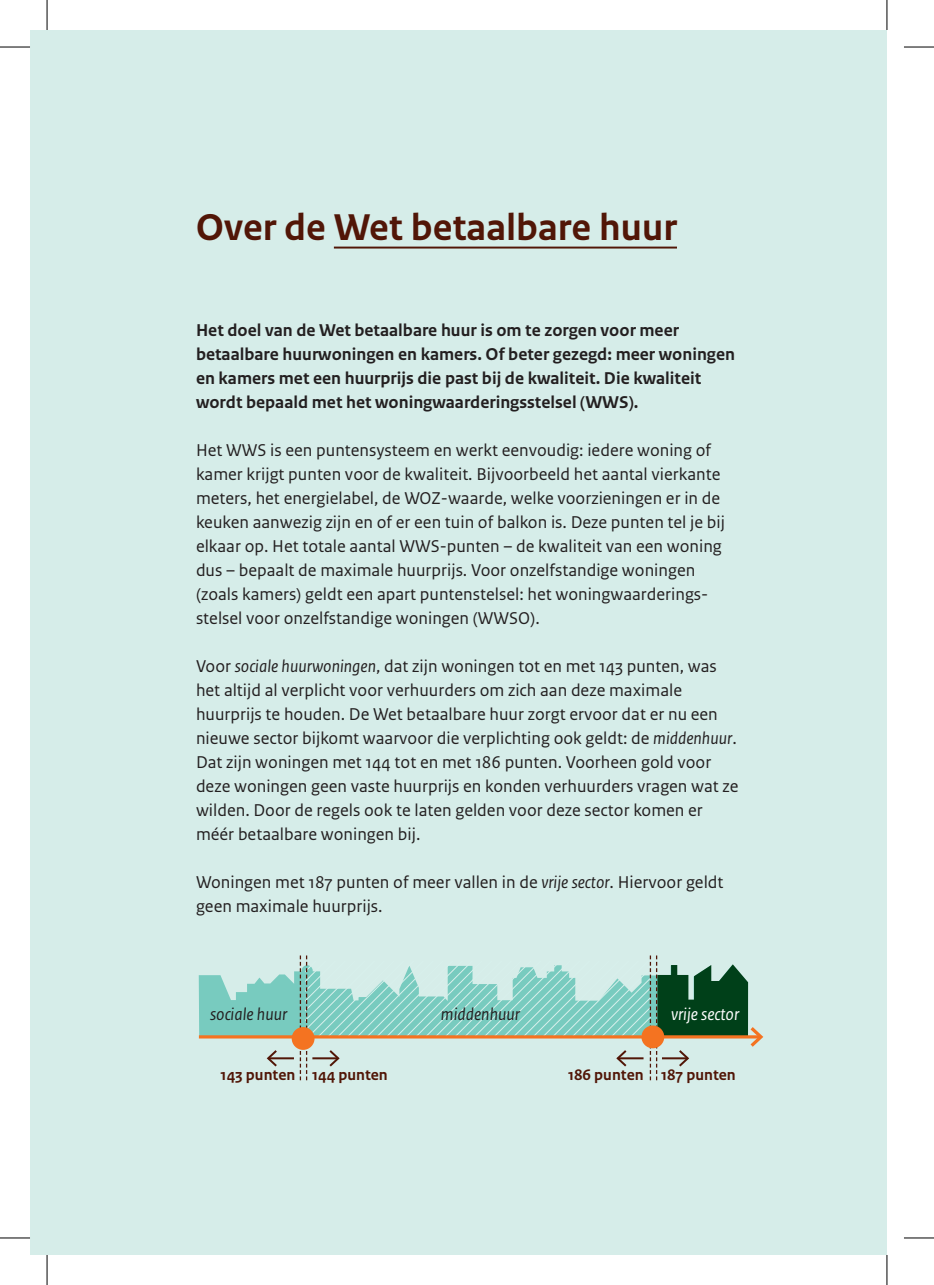
<style>
.page{position:relative;width:934px;height:1285px;background:#fff}
.page>*{position:absolute;margin:0;border:0;box-sizing:border-box;transform-origin:0 0}
.P_10_RO_Broodtekst_Sans_Groot{font:700 39.2px "Rijksoverheid Sans Text";color:#511607}
.P_10_RO_Broodtekst_Sans_Groot-2{font:18px/24px "Rijksoverheid Sans Text";color:#231f20}
.P_10_RO_Broodtekst_Sans_Groot-3{font:700 18px/24px "Rijksoverheid Sans Text";color:#231f20}
.P_10_RO_Broodtekst_Sans{font:italic 18px "Rijksoverheid Sans Text";color:#231f20}
.P_10_RO_Broodtekst_Sans-2{font:italic 18px "Rijksoverheid Sans Text";color:#fff}
.t1{font:700 16px "Rijksoverheid Sans Text";color:#511607}
.s1{font-style:italic}
</style>
<div class="page">
<div style="left:30px;top:30px;width:856px;height:1225px;background:#d6ede9"></div>
<svg style="left:199px;top:955px;width:565px;height:125px"></svg>
<hr style="left:0;top:47px;width:30px;height:1px;background:#000">
<hr style="left:903px;top:47px;width:30px;height:1px;background:#000">
<hr style="left:0;top:1237px;width:30px;height:1px;background:#000">
<hr style="left:903px;top:1237px;width:30px;height:1px;background:#000">
<hr style="left:47px;top:0;width:1px;height:30px;background:#000">
<hr style="left:47px;top:1255px;width:1px;height:30px;background:#000">
<hr style="left:886px;top:0;width:1px;height:30px;background:#000">
<hr style="left:886px;top:1255px;width:1px;height:30px;background:#000">
<hr style="left:334px;top:247px;width:342px;height:1px;background:#511607">
<p class="P_10_RO_Broodtekst_Sans_Groot" style="left:196px;top:205px;width:482px">Over de Wet betaalbare huur</p>
<p class="P_10_RO_Broodtekst_Sans_Groot-3" style="left:196px;top:318px;width:540px">Het doel van de Wet betaalbare huur is om te zorgen voor meer betaalbare huurwoningen en kamers. Of beter gezegd: meer woningen en kamers met een huurprijs die past bij de kwaliteit. Die kwaliteit wordt bepaald met het woningwaarderingsstelsel (WWS).</p>
<p class="P_10_RO_Broodtekst_Sans_Groot-2" style="left:196px;top:438px;width:530px">Het WWS is een puntensysteem en werkt eenvoudig: iedere woning of kamer krijgt punten voor de kwaliteit. Bijvoorbeeld het aantal vierkante meters, het energielabel, de WOZ-waarde, welke voorzieningen er in de keuken aanwezig zijn en of er een tuin of balkon is. Deze punten tel je bij elkaar op. Het totale aantal WWS-punten – de kwaliteit van een woning dus – bepaalt de maximale huurprijs. Voor onzelfstandige woningen (zoals kamers) geldt een apart puntenstelsel: het woningwaarderings&shy;stelsel voor onzelfstandige woningen (WWSO).</p>
<p class="P_10_RO_Broodtekst_Sans_Groot-2" style="left:196px;top:654px;width:544px">Voor <span class="s1">sociale huurwoningen</span>, dat zijn woningen tot en met 143 punten, was het altijd al verplicht voor verhuurders om zich aan deze maximale huurprijs te houden. De Wet betaalbare huur zorgt ervoor dat er nu een nieuwe sector bijkomt waarvoor die verplichting ook geldt: de <span class="s1">middenhuur</span>.<br>Dat zijn woningen met 144 tot en met 186 punten. Voorheen gold voor deze woningen geen vaste huurprijs en konden verhuurders vragen wat ze wilden. Door de regels ook te laten gelden voor deze sector komen er méér betaalbare woningen bij.</p>
<p class="P_10_RO_Broodtekst_Sans_Groot-2" style="left:196px;top:870px;width:528px">Woningen met 187 punten of meer vallen in de <span class="s1">vrije sector</span>. Hiervoor geldt geen maximale huurprijs.</p>
<p class="P_10_RO_Broodtekst_Sans" style="left:210px;top:1004px;width:79px">sociale huur</p>
<p class="P_10_RO_Broodtekst_Sans" style="left:441px;top:1004px;width:81px">middenhuur</p>
<p class="P_10_RO_Broodtekst_Sans-2" style="left:670px;top:1004px;width:70px">vrije sector</p>
<p class="t1" style="left:220px;top:1066px;width:76px">143 punten</p>
<p class="t1" style="left:312px;top:1066px;width:77px">144 punten</p>
<p class="t1" style="left:567px;top:1066px;width:77px">186 punten</p>
<p class="t1" style="left:660px;top:1066px;width:76px">187 punten</p>
</div>
